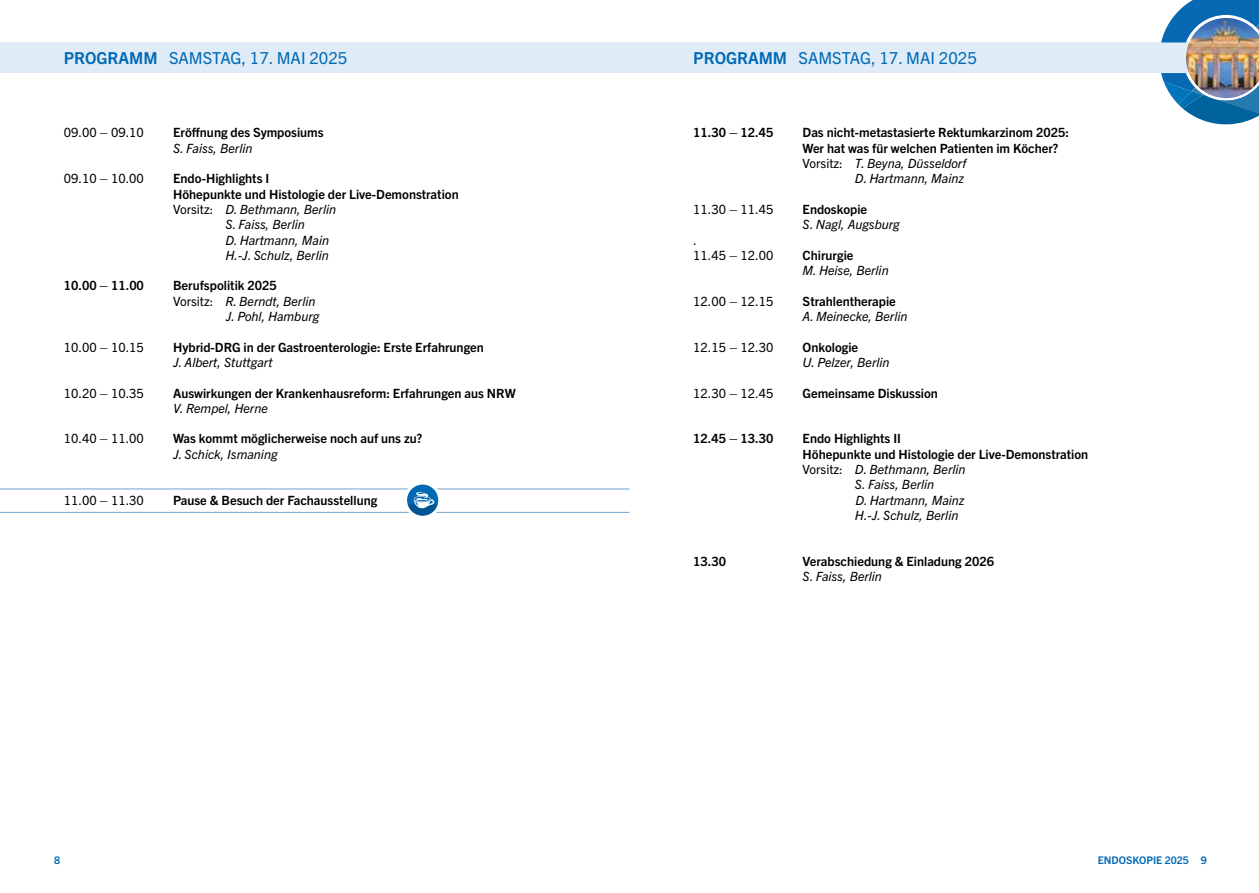
<style>
.page{position:relative;width:1259px;height:893px;background:#fff}
.page>*{position:absolute;margin:0;border:0;box-sizing:border-box;transform-origin:0 0}
.t1{font:16.5px "Trade Gothic Next LT Pro";color:#0069b4}
.t2{font:700 12.75px "Trade Gothic Next LT Pro";color:#000}
.t3{font:italic 12.75px "Trade Gothic Next LT Pro";color:#000}
.t4{font:12.75px/15.3px "Trade Gothic Next LT Pro";color:#000}
.t5{font:700 10.5px "Trade Gothic Next LT Pro";color:#0069b4}
.s1{font-weight:700}
.s2{font-style:normal}
</style>
<div class="page">
<div style="left:0;top:43px;width:1259px;height:30px;background:#dfecf8"></div>
<img style="left:1161px;top:0;width:98px;height:124px">
<hr style="left:0;top:489px;width:629px;height:1px;background:#72a2cf">
<hr style="left:0;top:512px;width:629px;height:1px;background:#72a2cf">
<svg style="left:405px;top:486px;width:35px;height:29px"></svg>
<div style="left:404px;top:482px;width:37px;height:37px;border:3px solid #fff;border-radius:50%"></div>
<p class="t1" style="left:64px;top:47px;width:285px"><span class="s1">PROGRAMM</span> SAMSTAG, 17. MAI 2025</p>
<p class="t1" style="left:693px;top:47px;width:285px"><span class="s1">PROGRAMM</span> SAMSTAG, 17. MAI 2025</p>
<p class="t4" style="left:64px;top:124px;width:82px">09.00 – 09.10</p>
<p class="t2" style="left:173px;top:124px;width:152px">Eröffnung des Symposiums</p>
<p class="t3" style="left:173px;top:139px;width:81px">S. Faiss, Berlin</p>
<p class="t4" style="left:64px;top:170px;width:82px">09.10 – 10.00</p>
<p class="t2" style="left:173px;top:170px;width:98px">Endo-Highlights I</p>
<p class="t2" style="left:173px;top:185px;width:287px">Höhepunkte und Histologie der Live-Demonstration</p>
<p class="t3" style="left:173px;top:200px;width:164px"><span class="s2">Vorsitz:</span> D. Bethmann, Berlin</p>
<p class="t3" style="left:225px;top:216px;width:81px">S. Faiss, Berlin</p>
<p class="t3" style="left:225px;top:231px;width:105px">D. Hartmann, Main</p>
<p class="t3" style="left:225px;top:246px;width:105px">H.-J. Schulz, Berlin</p>
<p class="t2" style="left:64px;top:277px;width:82px">10.00 – 11.00</p>
<p class="t2" style="left:173px;top:277px;width:105px">Berufspolitik 2025</p>
<p class="t3" style="left:173px;top:292px;width:144px"><span class="s2">Vorsitz:</span> R. Berndt, Berlin</p>
<p class="t3" style="left:226px;top:308px;width:95px">J. Pohl, Hamburg</p>
<p class="t4" style="left:64px;top:338px;width:82px">10.00 – 10.15</p>
<p class="t2" style="left:173px;top:338px;width:312px">Hybrid-DRG in der Gastroenterologie: Erste Erfahrungen</p>
<p class="t3" style="left:173px;top:353px;width:101px">J. Albert, Stuttgart</p>
<p class="t4" style="left:64px;top:384px;width:82px">10.20 – 10.35</p>
<p class="t2" style="left:173px;top:384px;width:344px">Auswirkungen der Krankenhausreform: Erfahrungen aus NRW</p>
<p class="t3" style="left:173px;top:399px;width:96px">V. Rempel, Herne</p>
<p class="t4" style="left:64px;top:430px;width:82px">10.40 – 11.00</p>
<p class="t2" style="left:173px;top:430px;width:251px">Was kommt möglicherweise noch auf uns zu?</p>
<p class="t3" style="left:173px;top:445px;width:106px">J. Schick, Ismaning</p>
<p class="t4" style="left:64px;top:491px;width:82px">11.00 – 11.30</p>
<p class="t2" style="left:173px;top:491px;width:206px">Pause &amp; Besuch der Fachausstellung</p>
<p class="t2" style="left:693px;top:124px;width:82px">11.30 – 12.45</p>
<p class="t2" style="left:802px;top:124px;width:268px">Das nicht-metastasierte Rektumkarzinom 2025:</p>
<p class="t2" style="left:802px;top:139px;width:257px">Wer hat was für welchen Patienten im Köcher?</p>
<p class="t3" style="left:802px;top:155px;width:165px"><span class="s2">Vorsitz:</span> T. Beyna, Düsseldorf</p>
<p class="t3" style="left:855px;top:170px;width:111px">D. Hartmann, Mainz</p>
<p class="t4" style="left:693px;top:201px;width:82px">11.30 – 11.45</p>
<p class="t2" style="left:802px;top:200px;width:66px">Endoskopie</p>
<p class="t3" style="left:802px;top:216px;width:99px">S. Nagl, Augsburg</p>
<p class="t4" style="left:693px;top:231px;width:82px">.<br>11.45 – 12.00</p>
<p class="t2" style="left:802px;top:246px;width:52px">Chirurgie</p>
<p class="t3" style="left:802px;top:262px;width:88px">M. Heise, Berlin</p>
<p class="t4" style="left:693px;top:293px;width:82px">12.00 – 12.15</p>
<p class="t2" style="left:802px;top:292px;width:95px">Strahlentherapie</p>
<p class="t3" style="left:802px;top:308px;width:106px">A. Meinecke, Berlin</p>
<p class="t4" style="left:693px;top:338px;width:82px">12.15 – 12.30</p>
<p class="t2" style="left:802px;top:338px;width:57px">Onkologie</p>
<p class="t3" style="left:802px;top:353px;width:88px">U. Pelzer, Berlin</p>
<p class="t4" style="left:693px;top:384px;width:82px">12.30 – 12.45</p>
<p class="t2" style="left:802px;top:384px;width:137px">Gemeinsame Diskussion</p>
<p class="t2" style="left:693px;top:430px;width:82px">12.45 – 13.30</p>
<p class="t2" style="left:802px;top:430px;width:100px">Endo Highlights II</p>
<p class="t2" style="left:802px;top:445px;width:287px">Höhepunkte und Histologie der Live-Demonstration</p>
<p class="t3" style="left:802px;top:461px;width:164px"><span class="s2">Vorsitz:</span> D. Bethmann, Berlin</p>
<p class="t3" style="left:855px;top:476px;width:81px">S. Faiss, Berlin</p>
<p class="t3" style="left:855px;top:491px;width:111px">D. Hartmann, Mainz</p>
<p class="t3" style="left:855px;top:506px;width:105px">H.-J. Schulz, Berlin</p>
<p class="t2" style="left:693px;top:552px;width:34px">13.30</p>
<p class="t2" style="left:802px;top:552px;width:193px">Verabschiedung &amp; Einladung 2026</p>
<p class="t3" style="left:802px;top:568px;width:81px">S. Faiss, Berlin</p>
<p class="t5" style="left:54px;top:853px;width:8px">8</p>
<p class="t5" style="left:1097px;top:853px;width:111px">ENDOSKOPIE 2025 9</p>
</div>
